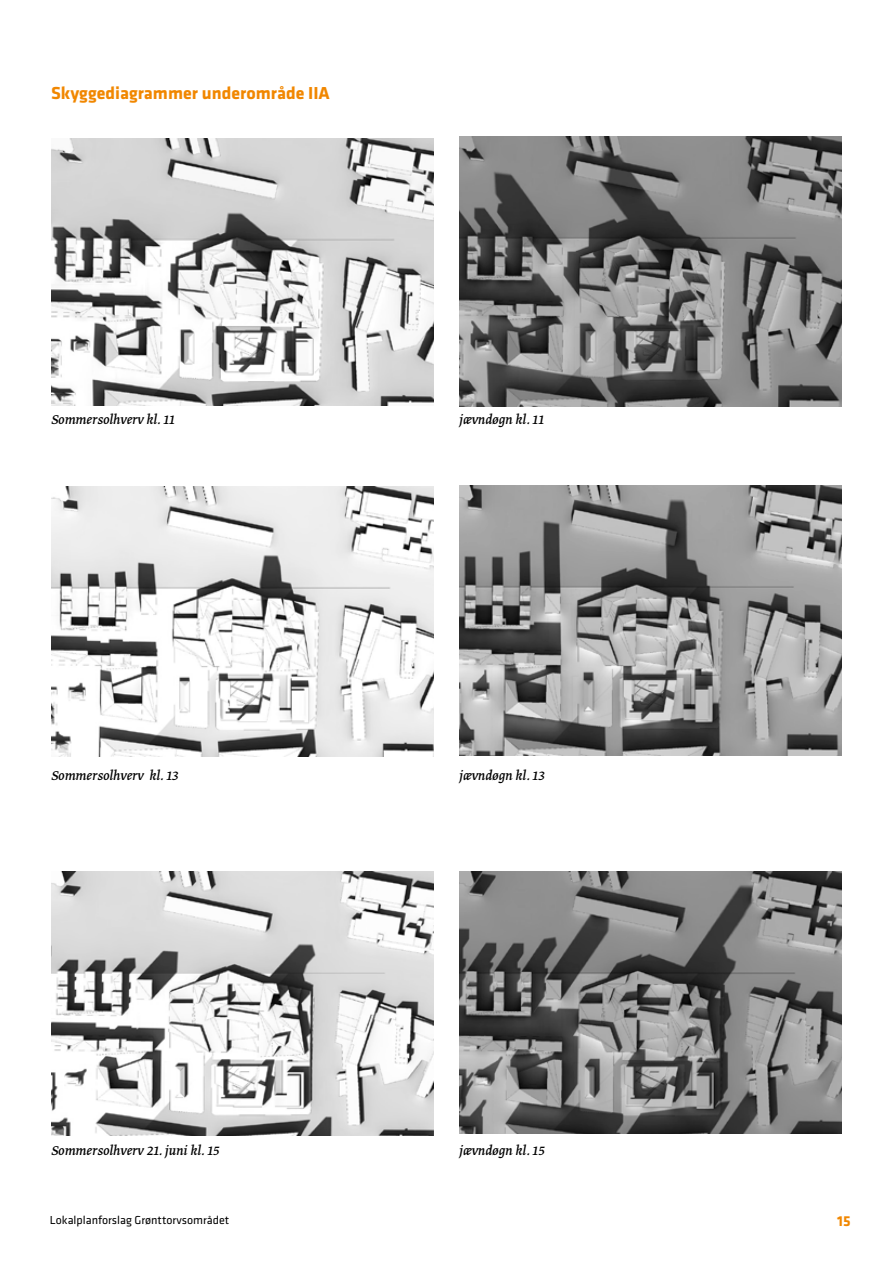
<style>
.page{position:relative;width:893px;height:1263px;background:#fff}
.page>*{position:absolute;margin:0;border:0;box-sizing:border-box;transform-origin:0 0}
.t1{font:700 18px "Klavika";color:#f18700}
.t2{font:italic 15px "Greta Text";color:#000}
.t3{font:700 15px "Klavika";color:#f18700}
.t4{font:12px "Klavika";color:#000}
</style>
<div class="page">
<img style="left:51px;top:138px;width:383px;height:267px">
<img style="left:51px;top:487px;width:383px;height:270px">
<img style="left:51px;top:872px;width:383px;height:263px">
<img style="left:459px;top:136px;width:383px;height:270px">
<img style="left:459px;top:486px;width:383px;height:270px">
<img style="left:459px;top:872px;width:383px;height:262px">
<p class="t1" style="left:51px;top:83px;width:280px">skyggediagrammer underområde iia</p>
<p class="t2" style="left:51px;top:414px;width:125px">Sommersolhverv kl. 11</p>
<p class="t2" style="left:459px;top:414px;width:86px">jævndøgn kl. 11</p>
<p class="t2" style="left:51px;top:769px;width:129px">Sommersolhverv kl. 13</p>
<p class="t2" style="left:459px;top:769px;width:86px">jævndøgn kl. 13</p>
<p class="t2" style="left:51px;top:1145px;width:170px">Sommersolhverv 21. juni kl. 15</p>
<p class="t2" style="left:459px;top:1145px;width:87px">jævndøgn kl. 15</p>
<p class="t4" style="left:50px;top:1215px;width:181px">Lokalplanforslag Grønttorvsområdet</p>
<p class="t3" style="left:837px;top:1213px;width:15px">15</p>
</div>
